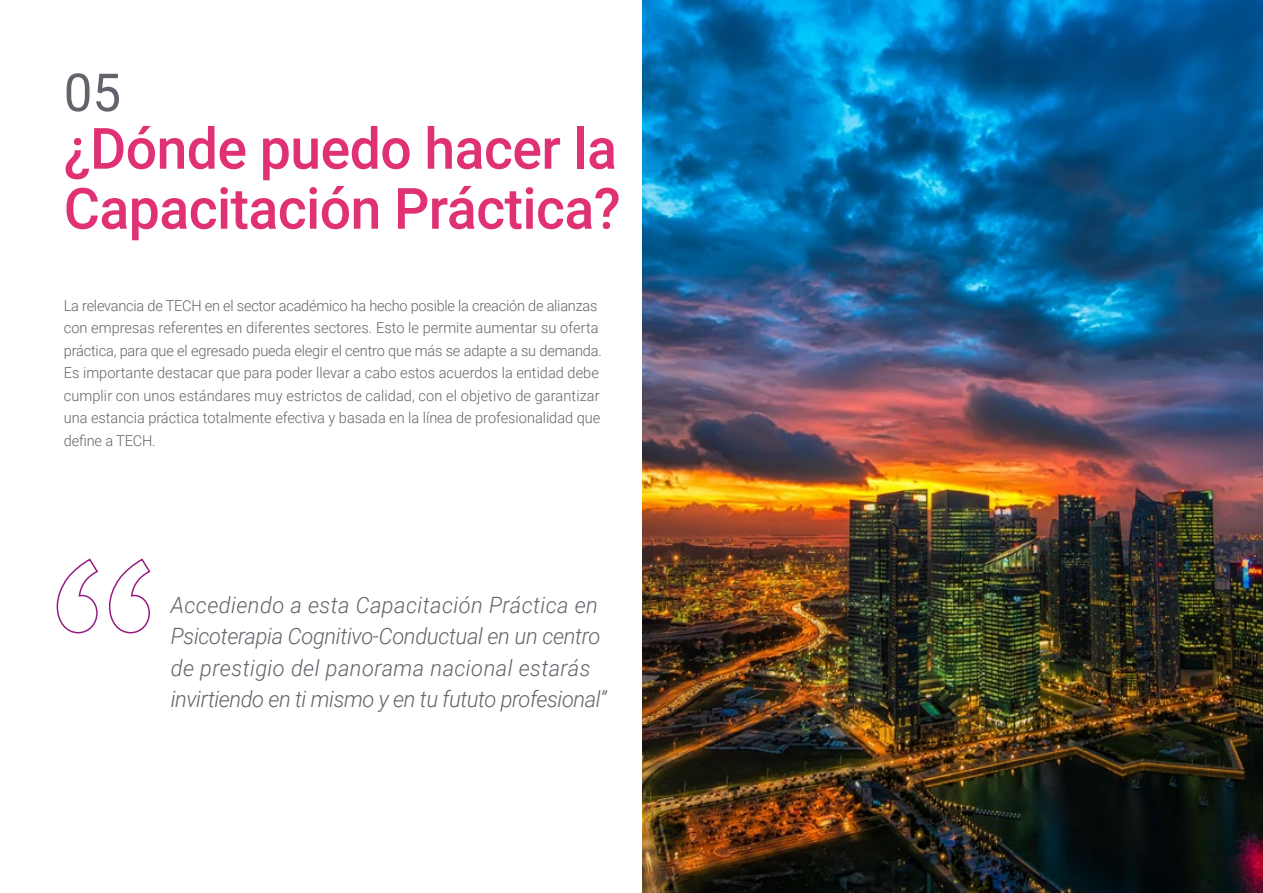
<style>
.page{position:relative;width:1263px;height:893px;background:#fff}
.page>*{position:absolute;margin:0;border:0;box-sizing:border-box;transform-origin:0 0}
.t1{font:500 57px/60px "Roboto";letter-spacing:-.01em;color:#df3174}
.t2{font:52.5px "Roboto";color:#61646a}
.t3{font:italic 300 22.5px/31.5px "Roboto";letter-spacing:-.015em;color:#61646a}
.t4{font:300 15px/22.5px "Roboto";color:#61646a}
</style>
<div class="page">
<svg style="left:56px;top:558px;width:95px;height:76px"></svg>
<img style="left:642px;top:0;width:621px;height:893px">
<h2 class="t2" style="left:64px;top:56px;width:59px">05</h2>
<h1 class="t1" style="left:64px;top:116px;width:558px">¿Dónde puedo hacer la<br>Capacitación Práctica?</h1>
<p class="t4" style="left:64px;top:293px;width:540px">La relevancia de TECH en el sector académico ha hecho posible la creación de alianzas con empresas referentes en diferentes sectores. Esto le permite aumentar su oferta práctica, para que el egresado pueda elegir el centro que más se adapte a su demanda.<br>Es importante destacar que para poder llevar a cabo estos acuerdos la entidad debe cumplir con unos estándares muy estrictos de calidad, con el objetivo de garantizar una estancia práctica totalmente efectiva y basada en la línea de profesionalidad que define a TECH.</p>
<h3 class="t3" style="left:171px;top:588px;width:437px">Accediendo a esta Capacitación Práctica en Psicoterapia Cognitivo-Conductual en un centro de prestigio del panorama nacional estarás invirtiendo en ti mismo y en tu fututo profesional”</h3>
</div>
